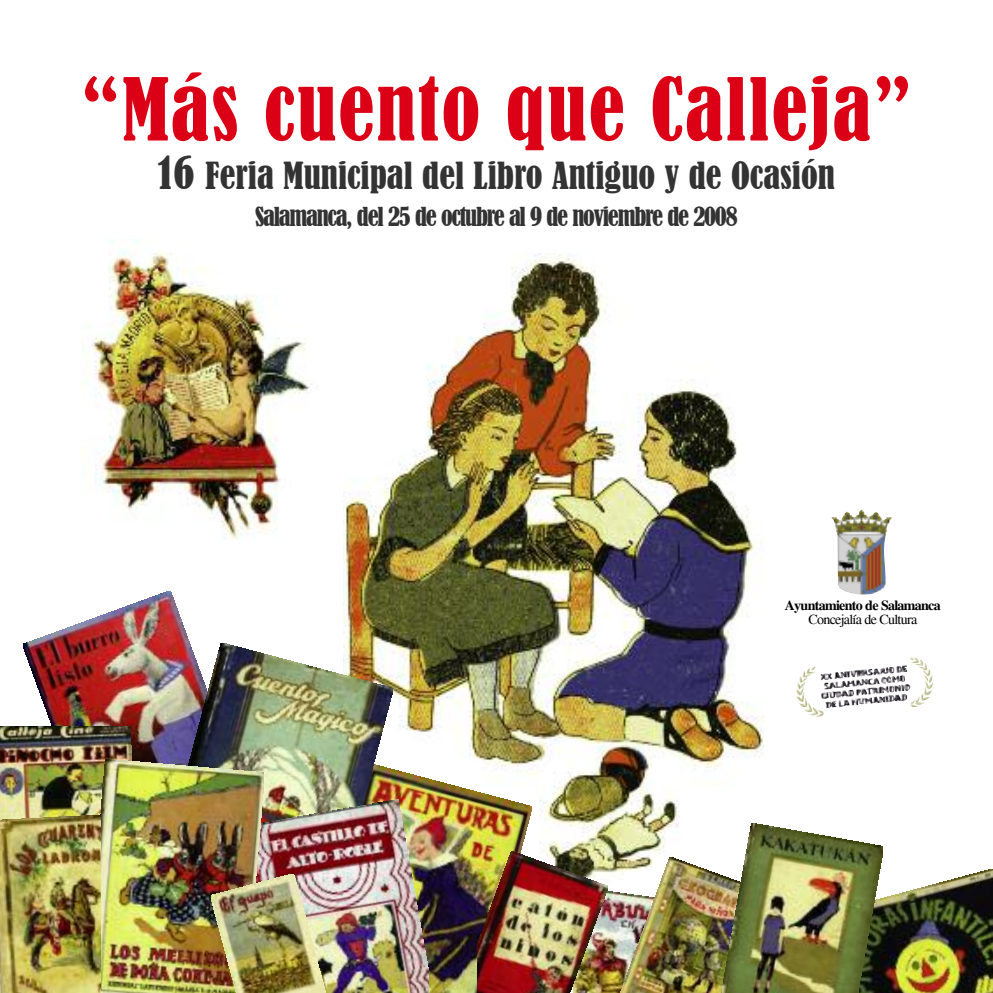
<style>
.page{position:relative;width:993px;height:993px;background:#fff}
.page>*{position:absolute;margin:0;border:0;box-sizing:border-box;transform-origin:0 0}
.t1{font:condensed 80.5px "Bernard";letter-spacing:.025em;color:#db0016}
.t2{font:condensed 35px "Bernard";color:#333}
.t3{font:condensed 24.5px "Bernard";letter-spacing:-.05em;color:#333}
.t4{font:700 14px "Times";letter-spacing:-.05em;color:#000}
.t5{font:14px "Times";letter-spacing:-.05em;color:#000}
.s1{font-size:42px}
</style>
<div class="page">
<img style="left:343px;top:254px;width:421px;height:633px">
<img style="left:81px;top:239px;width:232px;height:300px">
<img style="left:831px;top:509px;width:60px;height:86px">
<img style="left:806px;top:657px;width:120px;height:32px">
<img style="left:882px;top:869px;width:110px;height:123px">
<img style="left:23px;top:591px;width:167px;height:168px">
<img style="left:393px;top:759px;width:138px;height:233px">
<img style="left:607px;top:887px;width:13px;height:105px">
<img style="left:182px;top:643px;width:211px;height:156px">
<img style="left:263px;top:799px;width:165px;height:193px">
<img style="left:0;top:726px;width:134px;height:87px">
<img style="left:0;top:813px;width:102px;height:179px">
<img style="left:102px;top:759px;width:161px;height:233px">
<img style="left:211px;top:873px;width:114px;height:119px">
<img style="left:477px;top:851px;width:130px;height:141px">
<img style="left:620px;top:857px;width:101px;height:135px">
<img style="left:721px;top:823px;width:161px;height:169px">
<h1 class="t1" style="left:81px;top:62px;width:831px">“Más cuento que Calleja”</h1>
<h2 class="t2" style="left:158px;top:155px;width:678px"><span class="s1">16</span> Feria Municipal del Libro Antiguo y de Ocasión</h2>
<p class="t3" style="left:255px;top:202px;width:484px">Salamanca, del 25 de octubre al 9 de noviembre de 2008</p>
<p class="t4" style="left:784px;top:596px;width:157px">Ayuntamiento de Salamanca</p>
<p class="t5" style="left:808px;top:610px;width:110px">Concejalía de Cultura</p>
</div>
